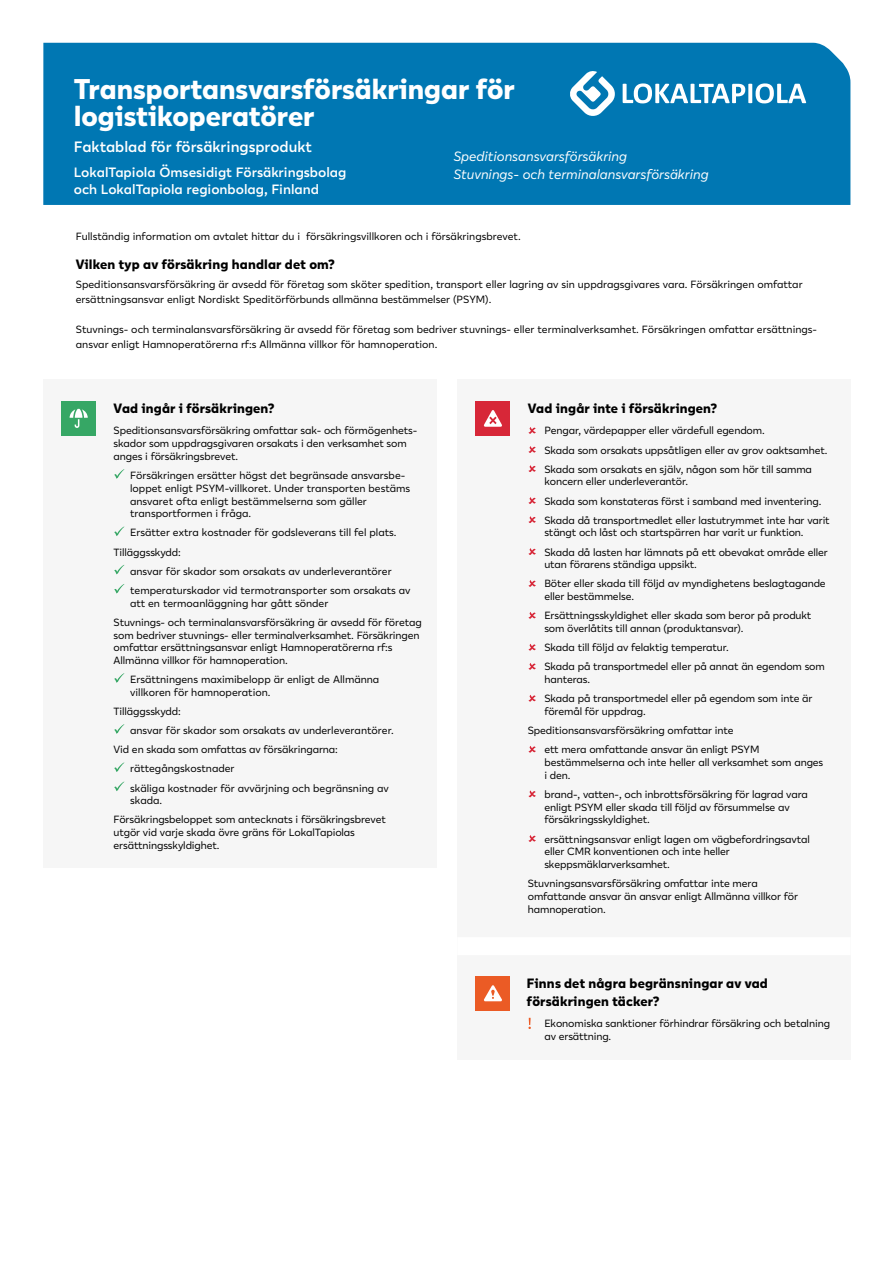
<style>
.page{position:relative;width:893px;height:1263px;background:#fff}
.page>*{position:absolute;margin:0;border:0;box-sizing:border-box;transform-origin:0 0}
.Vakuutus_otsikko{font:800 28.5px/27px "Lahi Tapiola Sans";color:#fff}
.Vakuutus_tiedot{font:600 15px "Lahi Tapiola Sans";color:#fff}
.Vakuutusyhtiot{font:600 13.5px/16.5px "Lahi Tapiola Sans";color:#fff}
.Laajuus{font:italic 13.5px/18px "Lahi Tapiola Sans";color:#fff}
.Alaotsikko_2rivia{font:800 13.5px/18px "Lahi Tapiola Sans";letter-spacing:.01em;color:#000}
.Alaotsikko{font:800 13.5px "Lahi Tapiola Sans";letter-spacing:.01em;color:#000}
.Alku_Alaotsikko{font:800 13.5px "Lahi Tapiola Sans";letter-spacing:.01em;color:#000}
.Alku_Leipis{font:10.5px/12.8px "Lahi Tapiola Sans";letter-spacing:-.01em;color:#000}
.Leipäteksti_vihreä_v{font:10.5px/12.8px "Lahi Tapiola Sans";letter-spacing:-.01em;color:#000}
.Leipäteksti_ruksilla{font:10.5px/12.8px "Lahi Tapiola Sans";letter-spacing:-.01em;color:#000}
.Leipa2{font:10.5px/12.8px "Lahi Tapiola Sans";letter-spacing:-.01em;color:#000}
</style>
<div class="page">
<div style="left:43px;top:43px;width:807px;height:162px;background:#0077b3"></div>
<svg style="left:623px;top:83px;width:183px;height:20px"></svg>
<svg style="left:569px;top:70px;width:47px;height:47px"></svg>
<div style="left:43px;top:379px;width:393px;height:489px;background:#f6f6f6"></div>
<div style="left:62px;top:401px;width:34px;height:34px;background:#36a765"></div>
<svg style="left:70px;top:409px;width:18px;height:19px"></svg>
<svg style="left:114px;top:469px;width:10px;height:10px"></svg>
<svg style="left:114px;top:526px;width:10px;height:10px"></svg>
<svg style="left:114px;top:565px;width:10px;height:9px"></svg>
<svg style="left:114px;top:584px;width:10px;height:9px"></svg>
<svg style="left:114px;top:673px;width:10px;height:10px"></svg>
<svg style="left:114px;top:724px;width:10px;height:10px"></svg>
<svg style="left:114px;top:762px;width:10px;height:10px"></svg>
<svg style="left:114px;top:781px;width:10px;height:10px"></svg>
<div style="left:457px;top:379px;width:393px;height:680px;background:#f6f6f6"></div>
<div style="left:457px;top:937px;width:394px;height:18px;background:#fff"></div>
<div style="left:476px;top:401px;width:34px;height:34px;background:#d72738"></div>
<svg style="left:484px;top:410px;width:18px;height:17px"></svg>
<svg style="left:528px;top:427px;width:8px;height:7px"></svg>
<svg style="left:528px;top:446px;width:8px;height:7px"></svg>
<svg style="left:528px;top:465px;width:8px;height:7px"></svg>
<svg style="left:528px;top:497px;width:8px;height:7px"></svg>
<svg style="left:528px;top:516px;width:8px;height:7px"></svg>
<svg style="left:528px;top:548px;width:8px;height:7px"></svg>
<svg style="left:528px;top:580px;width:8px;height:7px"></svg>
<svg style="left:528px;top:612px;width:8px;height:7px"></svg>
<svg style="left:528px;top:644px;width:8px;height:7px"></svg>
<svg style="left:528px;top:663px;width:8px;height:7px"></svg>
<svg style="left:528px;top:695px;width:8px;height:7px"></svg>
<svg style="left:528px;top:746px;width:8px;height:7px"></svg>
<svg style="left:528px;top:790px;width:8px;height:7px"></svg>
<svg style="left:528px;top:835px;width:8px;height:7px"></svg>
<div style="left:476px;top:976px;width:34px;height:34px;background:#eb5b25"></div>
<svg style="left:484px;top:985px;width:18px;height:16px"></svg>
<svg style="left:528px;top:1018px;width:3px;height:11px"></svg>
<h1 class="Vakuutus_otsikko" style="left:74px;top:72px;width:442px">Transportansvarsförsäkringar för logistikoperatörer</h1>
<p class="Vakuutus_tiedot" style="left:74px;top:136px;width:240px">Faktablad för försäkringsprodukt</p>
<p class="Vakuutusyhtiot" style="left:74px;top:164px;width:274px">LokalTapiola Ömsesidigt Försäkringsbolag och LokalTapiola regionbolag, Finland</p>
<p class="Laajuus" style="left:453px;top:147px;width:257px">Speditionsansvarsförsäkring<br>Stuvnings- och terminalansvarsförsäkring</p>
<p class="Alku_Leipis" style="left:76px;top:230px;width:446px">Fullständig information om avtalet hittar du i försäkringsvillkoren och i försäkringsbrevet.</p>
<h2 class="Alku_Alaotsikko" style="left:76px;top:253px;width:260px">Vilken typ av försäkring handlar det om?</h2>
<p class="Alku_Leipis" style="left:76px;top:277px;width:728px;line-height:15px">Speditionsansvarsförsäkring är avsedd för företag som sköter spedition, transport eller lagring av sin uppdragsgivares vara. Försäkringen omfattar ersättningsansvar enligt Nordiskt Speditörförbunds allmänna bestämmelser (PSYM).</p>
<p class="Alku_Leipis" style="left:76px;top:322px;width:743px;line-height:15px">Stuvnings- och terminalansvarsförsäkring är avsedd för företag som bedriver stuvnings- eller terminalverksamhet. Försäkringen omfattar ersättnings&shy;ansvar enligt Hamnoperatörerna rf:s Allmänna villkor för hamnoperation.</p>
<h2 class="Alaotsikko" style="left:114px;top:397px;width:163px">Vad ingår i försäkringen?</h2>
<p class="Leipa2" style="left:114px;top:424px;width:305px">Speditionsansvarsförsäkring omfattar sak- och förmögenhets&shy;skador som uppdragsgivaren orsakats i den verksamhet som anges i försäkringsbrevet.</p>
<p class="Alku_Leipis" style="left:130px;top:468px;width:282px">Försäkringen ersätter högst det begränsade ansvarsbe&shy;loppet enligt PSYM-villkoret. Under transporten bestäms ansvaret ofta enligt bestämmelserna som gäller transportformen i fråga.</p>
<p class="Alku_Leipis" style="left:130px;top:526px;width:268px">Ersätter extra kostnader för godsleverans till fel plats.</p>
<p class="Leipäteksti_vihreä_v" style="left:114px;top:545px;width:69px">Tilläggsskydd:</p>
<p class="Alku_Leipis" style="left:130px;top:564px;width:263px">ansvar för skador som orsakats av underleverantörer</p>
<p class="Alku_Leipis" style="left:130px;top:583px;width:282px">temperaturskador vid termotransporter som orsakats av att en termoanläggning har gått sönder</p>
<p class="Leipäteksti_vihreä_v" style="left:114px;top:615px;width:310px">Stuvnings- och terminalansvarsförsäkring är avsedd för företag som bedriver stuvnings- eller terminalverksamhet. Försäkringen omfattar ersättningsansvar enligt Hamnoperatörerna rf:s Allmänna villkor för hamnoperation.</p>
<p class="Alku_Leipis" style="left:130px;top:672px;width:251px">Ersättningens maximibelopp är enligt de Allmänna villkoren för hamnoperation.</p>
<p class="Leipäteksti_vihreä_v" style="left:114px;top:704px;width:69px">Tilläggsskydd:</p>
<p class="Alku_Leipis" style="left:130px;top:723px;width:265px">ansvar för skador som orsakats av underleverantörer.</p>
<p class="Leipäteksti_vihreä_v" style="left:114px;top:742px;width:226px">Vid en skada som omfattas av försäkringarna:</p>
<p class="Alku_Leipis" style="left:130px;top:762px;width:106px">rättegångskostnader</p>
<p class="Alku_Leipis" style="left:130px;top:781px;width:260px">skäliga kostnader för avvärjning och begränsning av skada.</p>
<p class="Leipäteksti_vihreä_v" style="left:114px;top:813px;width:274px">Försäkringsbeloppet som antecknats i försäkringsbrevet utgör vid varje skada övre gräns för LokalTapiolas ersättningsskyldighet.</p>
<h2 class="Alaotsikko" style="left:528px;top:397px;width:191px">Vad ingår inte i försäkringen?</h2>
<p class="Alku_Leipis" style="left:544px;top:424px;width:222px">Pengar, värdepapper eller värdefull egendom.</p>
<p class="Alku_Leipis" style="left:544px;top:443px;width:285px">Skada som orsakats uppsåtligen eller av grov oaktsamhet.</p>
<p class="Alku_Leipis" style="left:544px;top:462px;width:269px">Skada som orsakats en själv, någon som hör till samma koncern eller underleverantör.</p>
<p class="Alku_Leipis" style="left:544px;top:494px;width:278px">Skada som konstateras först i samband med inventering.</p>
<p class="Alku_Leipis" style="left:544px;top:513px;width:287px">Skada då transportmedlet eller lastutrymmet inte har varit stängt och låst och startspärren har varit ur funktion.</p>
<p class="Alku_Leipis" style="left:544px;top:545px;width:285px">Skada då lasten har lämnats på ett obevakat område eller utan förarens ständiga uppsikt.</p>
<p class="Alku_Leipis" style="left:544px;top:577px;width:283px">Böter eller skada till följd av myndighetens beslagtagande eller bestämmelse.</p>
<p class="Alku_Leipis" style="left:544px;top:609px;width:268px">Ersättningsskyldighet eller skada som beror på produkt som överlåtits till annan (produktansvar).</p>
<p class="Alku_Leipis" style="left:544px;top:640px;width:186px">Skada till följd av felaktig temperatur.</p>
<p class="Alku_Leipis" style="left:544px;top:660px;width:282px">Skada på transportmedel eller på annat än egendom som hanteras.</p>
<p class="Alku_Leipis" style="left:544px;top:691px;width:270px">Skada på transportmedel eller på egendom som inte är föremål för uppdrag.</p>
<p class="Leipäteksti_ruksilla" style="left:528px;top:723px;width:207px">Speditionsansvarsförsäkring omfattar inte</p>
<p class="Alku_Leipis" style="left:544px;top:743px;width:280px">ett mera omfattande ansvar än enligt PSYM bestämmelserna och inte heller all verksamhet som anges i den.</p>
<p class="Alku_Leipis" style="left:544px;top:787px;width:265px">brand-, vatten-, och inbrottsförsäkring för lagrad vara enligt PSYM eller skada till följd av försummelse av försäkringsskyldighet.</p>
<p class="Alku_Leipis" style="left:544px;top:832px;width:267px">ersättningsansvar enligt lagen om vägbefordringsavtal eller CMR konventionen och inte heller skeppsmäklarverksamhet.</p>
<p class="Leipäteksti_ruksilla" style="left:528px;top:876px;width:272px">Stuvningsansvarsförsäkring omfattar inte mera omfattande ansvar än ansvar enligt Allmänna villkor för hamnoperation.</p>
<h2 class="Alaotsikko_2rivia" style="left:527px;top:973px;width:242px">Finns det några begränsningar av vad försäkringen täcker?</h2>
<p class="Alku_Leipis" style="left:544px;top:1017px;width:287px">Ekonomiska sanktioner förhindrar försäkring och betalning av ersättning.</p>
</div>
